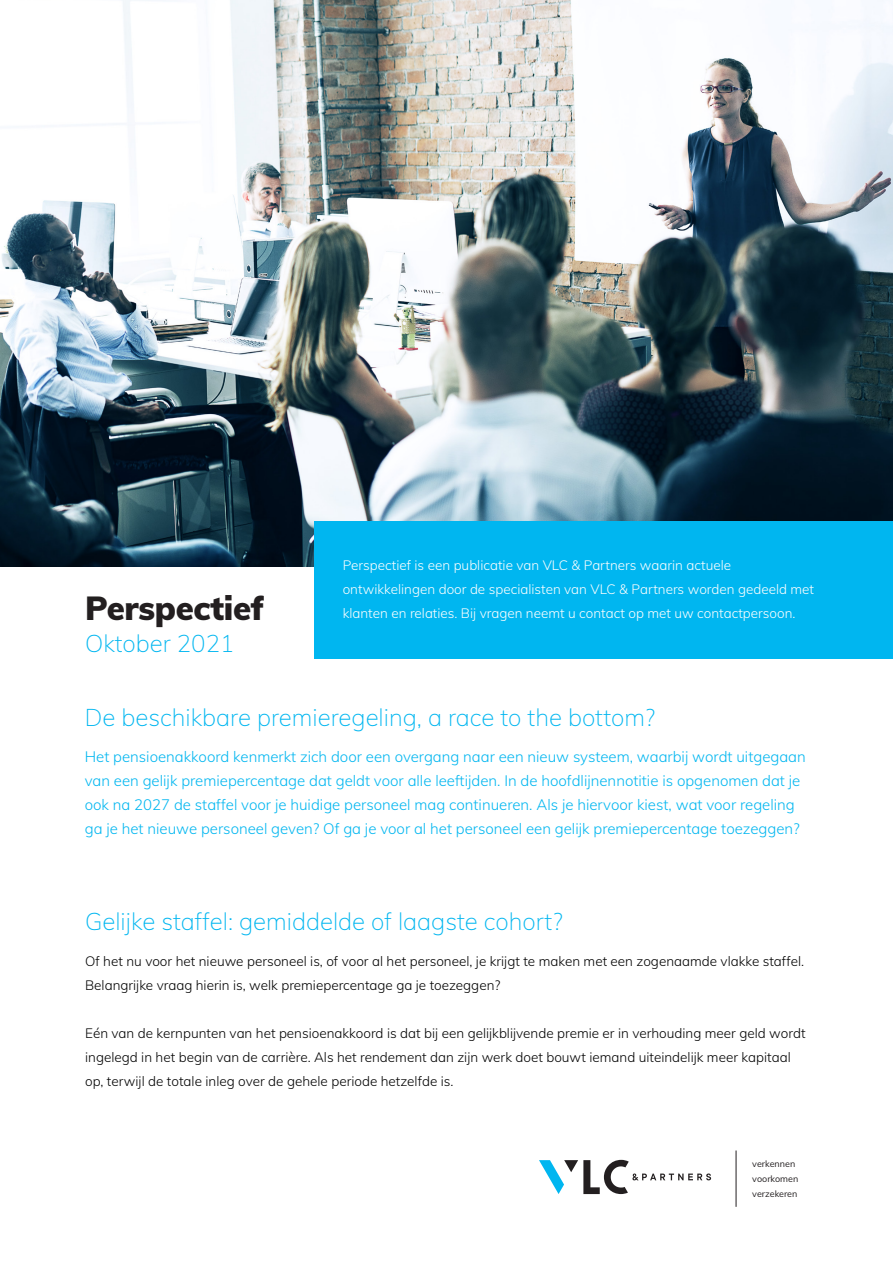
<style>
.page{position:relative;width:893px;height:1263px;background:#fff}
.page>*{position:absolute;margin:0;border:0;box-sizing:border-box;transform-origin:0 0}
.t1{font:900 33px "Muli";letter-spacing:-.01em;color:#231f20}
.Platte_tekst{font:200 24px "Muli";color:#00b6f0}
.Platte_tekst-2{font:300 15px/24px "Muli";color:#00b6f0}
.Platte_tekst-3{font:300 13.5px/24px "Muli";color:#000}
.Platte_tekst-4{font:300 13.5px/24px "Muli";color:#fff}
.t2{font:9px "Muli";color:#231f20}
</style>
<div class="page">
<img style="left:0;top:0;width:893px;height:567px">
<div style="left:315px;top:521px;width:578px;height:137px;background:#00b6f0"></div>
<svg style="left:539px;top:1160px;width:172px;height:34px"></svg>
<hr style="left:736px;top:1150px;width:1px;height:57px;background:#231f20">
<p class="t1" style="left:85px;top:584px;width:181px">Perspectief</p>
<p class="Platte_tekst" style="left:85px;top:625px;width:151px">Oktober 2021</p>
<p class="Platte_tekst-4" style="left:343px;top:553px;width:473px">Perspectief is een publicatie van VLC &amp; Partners waarin actuele ontwikkelingen door de specialisten van VLC &amp; Partners worden gedeeld met</p>
<p class="Platte_tekst-4" style="left:343px;top:601px;width:454px">klanten en relaties. Bij vragen neemt u contact op met uw contactpersoon.</p>
<p class="Platte_tekst" style="left:85px;top:700px;width:572px">De beschikbare premieregeling, a race to the bottom?</p>
<p class="Platte_tekst-2" style="left:85px;top:744px;width:722px">Het pensioenakkoord kenmerkt zich door een overgang naar een nieuw systeem, waarbij wordt uitgegaan van een gelijk premiepercentage dat geldt voor alle leeftijden. In de hoofdlijnennotitie is opgenomen dat je ook na 2027 de staffel voor je huidige personeel mag continueren. Als je hiervoor kiest, wat voor regeling ga je het nieuwe personeel geven? Of ga je voor al het personeel een gelijk premiepercentage toezeggen?</p>
<p class="Platte_tekst" style="left:85px;top:904px;width:479px">Gelijke staffel: gemiddelde of laagste cohort?</p>
<p class="Platte_tekst-3" style="left:85px;top:949px;width:720px">Of het nu voor het nieuwe personeel is, of voor al het personeel, je krijgt te maken met een zogenaamde vlakke staffel.<br>Belangrijke vraag hierin is, welk premiepercentage ga je toezeggen?</p>
<p class="Platte_tekst-3" style="left:85px;top:1021px;width:722px">Eén van de kernpunten van het pensioenakkoord is dat bij een gelijkblijvende premie er in verhouding meer geld wordt ingelegd in het begin van de carrière. Als het rendement dan zijn werk doet bouwt iemand uiteindelijk meer kapitaal op, terwijl de totale inleg over de gehele periode hetzelfde is.</p>
<p class="t2" style="left:752px;top:1157px;width:45px">verkennen</p>
<p class="t2" style="left:752px;top:1172px;width:48px">voorkomen</p>
<p class="t2" style="left:752px;top:1187px;width:47px">verzekeren</p>
</div>
